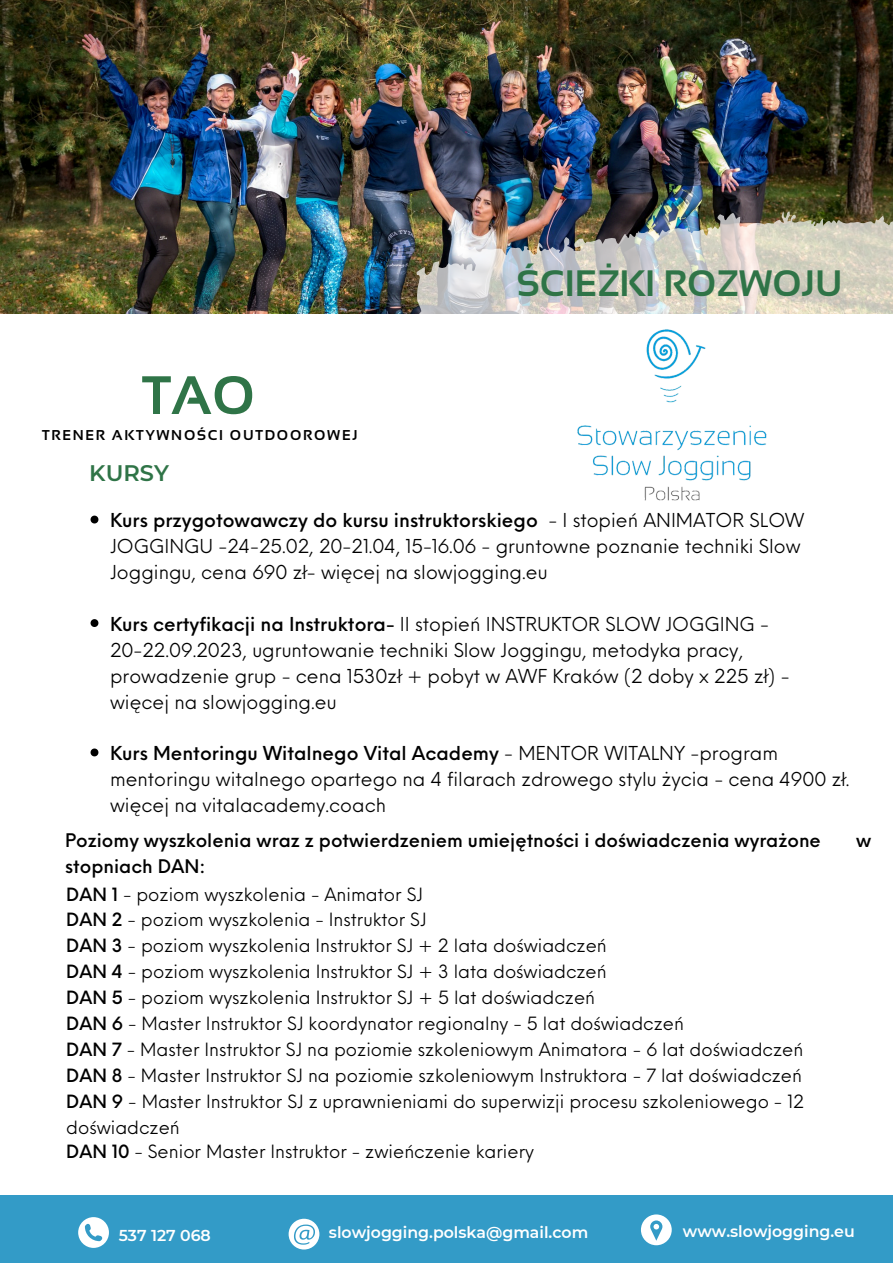
<style>
.page{position:relative;width:893px;height:1263px;background:#fff}
.page>*{position:absolute;margin:0;border:0;box-sizing:border-box;transform-origin:0 0}
.t1{font:700 54px "Sansation";color:#2f7447}
.t2{font:700 36.75px "Sansation";color:#2f7447}
.t3{font:600 22.5px "Montserrat";color:#2f7447}
.t4{font:18.75px/25.9px "Neue Einstellung";color:#000}
.t5{font:500 18.3px "Neue Einstellung";color:#000}
.t6{font:17.85px/25.8px "Neue Einstellung";color:#000}
.t7{font:600 15.75px "Montserrat";color:#fff}
.t8{font:700 14.25px "Sansation";letter-spacing:.125em;color:#000}
.s1{font-weight:500}
</style>
<div class="page">
<img style="left:0;top:0;width:893px;height:313px">
<img style="left:404px;top:174px;width:489px;height:140px">
<div style="left:0;top:1195px;width:893px;height:68px;background:#339bc7"></div>
<svg style="left:78px;top:1217px;width:31px;height:31px"></svg>
<svg style="left:641px;top:1214px;width:31px;height:31px"></svg>
<svg style="left:289px;top:1219px;width:30px;height:30px"></svg>
<svg style="left:91px;top:516px;width:7px;height:7px"></svg>
<svg style="left:91px;top:619px;width:7px;height:8px"></svg>
<svg style="left:91px;top:748px;width:7px;height:8px"></svg>
<img style="left:546px;top:298px;width:251px;height:203px">
<h5 class="t1" style="left:142px;top:365px;width:114px">TAO</h5>
<h1 class="t8" style="left:42px;top:427px;width:317px">TRENER AKTYWNOŚCI OUTDOOROWEJ</h1>
<h6 class="t2" style="left:517px;top:263px;width:327px">ŚCIEŻKI ROZWOJU</h6>
<h3 class="t3" style="left:89px;top:459px;width:81px">KURSY</h3>
<p class="t4" style="left:110px;top:506px;width:696px"><span class="s1">Kurs przygotowawczy do kursu instruktorskiego</span> - I stopień ANIMATOR SLOW<br>JOGGINGU -24-25.02, 20-21.04, 15-16.06 - gruntowne poznanie techniki Slow<br>Joggingu, cena 690 zł- więcej na slowjogging.eu</p>
<p class="t4" style="left:110px;top:609px;width:681px"><span class="s1">Kurs certyfikacji na Instruktora-</span> II stopień INSTRUKTOR SLOW JOGGING - 20-22.09.2023, ugruntowanie techniki Slow Joggingu, metodyka pracy, prowadzenie grup - cena 1530zł + pobyt w AWF Kraków (2 doby x 225 zł) - więcej na slowjogging.eu</p>
<p class="t4" style="left:110px;top:739px;width:741px"><span class="s1">Kurs Mentoringu Witalnego Vital Academy</span> - MENTOR WITALNY -program mentoringu witalnego opartego na 4 filarach zdrowego stylu życia - cena 4900 zł. więcej na vitalacademy.coach</p>
<p class="t5" style="left:65px;top:824px;width:757px">Poziomy wyszkolenia wraz z potwierdzeniem umiejętności i doświadczenia wyrażone</p>
<p class="t5" style="left:856px;top:824px;width:17px">w</p>
<p class="t5" style="left:65px;top:850px;width:142px">stopniach DAN:</p>
<h6 class="t6" style="left:66px;top:879px;width:739px"><span class="s1">DAN 1</span> - poziom wyszkolenia - Animator SJ<br><span class="s1">DAN 2</span> - poziom wyszkolenia - Instruktor SJ<br><span class="s1">DAN 3</span> - poziom wyszkolenia Instruktor SJ + 2 lata doświadczeń<br><span class="s1">DAN 4</span> - poziom wyszkolenia Instruktor SJ + 3 lata doświadczeń<br><span class="s1">DAN 5</span> - poziom wyszkolenia Instruktor SJ + 5 lat doświadczeń<br><span class="s1">DAN 6</span> - Master Instruktor SJ koordynator regionalny - 5 lat doświadczeń<br><span class="s1">DAN 7</span> - Master Instruktor SJ na poziomie szkoleniowym Animatora - 6 lat doświadczeń <span class="s1">DAN 8</span> - Master Instruktor SJ na poziomie szkoleniowym Instruktora - 7 lat doświadczeń <span class="s1">DAN 9</span> - Master Instruktor SJ z uprawnieniami do superwizji procesu szkoleniowego - 12 doświadczeń<br><span class="s1">DAN 10</span> - Senior Master Instruktor - zwieńczenie kariery</h6>
<p class="t7" style="left:119px;top:1225px;width:94px">537 127 068</p>
<p class="t7" style="left:329px;top:1223px;width:261px">slowjogging.polska@gmail.com</p>
<h2 class="t7" style="left:683px;top:1221px;width:173px">www.slowjogging.eu</h2>
</div>
